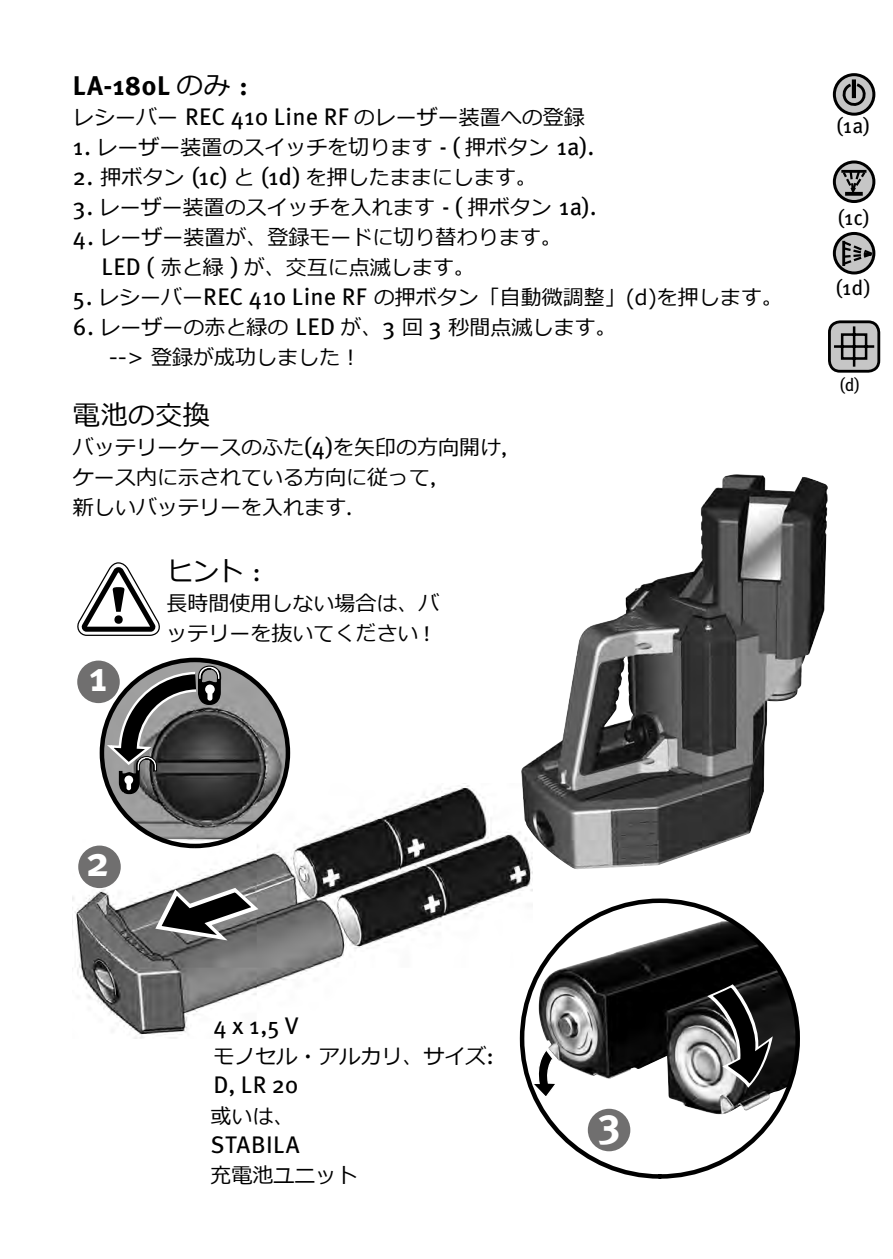
<style>
.page{position:relative;width:893px;height:1259px;background:#fff}
.page>*{position:absolute;margin:0;border:0;box-sizing:border-box;transform-origin:0 0}
.t1{font:700 42px "Meta Pro";color:#fff}
.t2{font:700 27px "Meta Pro";letter-spacing:.015em;color:#000}
.t3{font:27px "Meiryo";letter-spacing:.01em;color:#000}
.t4{font:24px "Meta Pro";letter-spacing:.02em;color:#000}
.t5{font:21px/30px "Meiryo";color:#000}
.t6{font:21px "Meta Pro";color:#000}
.t7{font:18px "Meta Pro";color:#000;scale:.95 1}
.s1{font-family:"Meiryo";font-weight:400}
.s2{font-family:"Meta Pro";font-size:24px}
.s3{font-family:"Meta Pro"}
</style>
<div class="page">
<img style="left:72px;top:783px;width:460px;height:256px">
<img style="left:521px;top:474px;width:307px;height:396px">
<svg style="left:140px;top:884px;width:131px;height:59px"></svg>
<img style="left:102px;top:660px;width:186px;height:186px;border-radius:93px">
<div style="left:100px;top:657px;width:190px;height:191px;border:4px solid #000;border-radius:50%"></div>
<svg style="left:104px;top:665px;width:118px;height:129px;background:#5f5f5f"></svg>
<div style="left:79px;top:662px;width:39px;height:39px;background:#706f6f;border-radius:50%"></div>
<div style="left:77px;top:660px;width:43px;height:43px;border:3px solid #706f6f;border-radius:50%"></div>
<div style="left:80px;top:847px;width:39px;height:39px;background:#706f6f;border-radius:50%"></div>
<div style="left:78px;top:845px;width:43px;height:43px;border:3px solid #706f6f;border-radius:50%"></div>
<img style="left:538px;top:921px;width:260px;height:194px">
<svg style="left:523px;top:1048px;width:39px;height:51px"></svg>
<div style="left:589px;top:1110px;width:40px;height:39px;background:#706f6f;border-radius:50%"></div>
<div style="left:588px;top:1108px;width:42px;height:43px;border:3px solid #706f6f;border-radius:50%"></div>
<svg style="left:674px;top:961px;width:119px;height:155px;background:#545454"></svg>
<svg style="left:77px;top:562px;width:83px;height:74px"></svg>
<svg style="left:834px;top:75px;width:40px;height:39px"></svg>
<div style="left:833px;top:73px;width:42px;height:43px;border:3px solid #000;border-radius:50%"></div>
<svg style="left:839px;top:81px;width:30px;height:28px"></svg>
<hr style="left:852px;top:79px;width:4px;height:19px;background:#000">
<svg style="left:834px;top:233px;width:40px;height:40px"></svg>
<div style="left:833px;top:232px;width:42px;height:42px;border:3px solid #000;border-radius:50%"></div>
<svg style="left:841px;top:240px;width:33px;height:26px"></svg>
<div style="left:828px;top:320px;width:52px;height:53px;border:3px solid #000;border-radius:11px"></div>
<svg style="left:831px;top:324px;width:46px;height:45px;background:#9a9a9a"></svg>
<svg style="left:834px;top:162px;width:40px;height:39px"></svg>
<div style="left:833px;top:160px;width:42px;height:43px;border:3px solid #000;border-radius:50%"></div>
<hr style="left:847px;top:192px;width:14px;height:4px;background:#363636">
<svg style="left:841px;top:169px;width:26px;height:26px"></svg>
<p class="t2" style="left:73px;top:64px;width:176px">LA-180L <span class="s1">のみ</span> :</p>
<p class="t5" style="left:73px;top:103px;width:513px">レシーバー <span class="s2">REC 410 Line RF</span> のレーザー装置への登録</p>
<p class="t5" style="left:73px;top:133px;width:523px"><span class="s2">1.</span> レーザー装置のスイッチを切ります <span class="s2">- (</span> 押ボタン <span class="s2">1a).</span></p>
<p class="t5" style="left:73px;top:163px;width:465px"><span class="s2">2.</span> 押ボタン <span class="s2">(1c)</span> と <span class="s2">(1d)</span> を押したままにします。</p>
<p class="t5" style="left:73px;top:193px;width:525px"><span class="s2">3.</span> レーザー装置のスイッチを入れます <span class="s2">- (</span> 押ボタン <span class="s2">1a).</span></p>
<p class="t5" style="left:102px;top:223px;width:462px;text-indent:-29px"><span class="s2">4.</span> レーザー装置が、登録モードに切り替わります。<br><span class="s2">LED (</span> 赤と緑 <span class="s2">)</span> が、交互に点滅します。</p>
<p class="t5" style="left:73px;top:283px;width:711px"><span class="s2">5.</span> レシーバー<span class="s2">REC 410 Line RF</span> の押ボタン「自動微調整」(d)を押します。</p>
<p class="t5" style="left:109px;top:313px;width:509px;text-indent:-36px"><span class="s2">6.</span> レーザーの赤と緑の <span class="s2">LED</span> が、<span class="s2">3</span> 回 <span class="s2">3</span> 秒間点滅します。--&gt; 登録が成功しました！</p>
<p class="t3" style="left:73px;top:396px;width:138px">電池の交換</p>
<p class="t5" style="left:73px;top:434px;width:436px">バッテリーケースのふた<span class="s2">(4)</span>を矢印の方向開け<span class="s3">,</span>ケース内に示されている方向に従って<span class="s3">,<br></span>新しいバッテリーを入れます<span class="s3">.</span></p>
<h1 class="t1" style="left:89px;top:644px;width:20px">1</h1>
<p class="t3" style="left:167px;top:553px;width:96px">ヒント <span class="s3">:</span></p>
<p class="t5" style="left:167px;top:590px;width:274px">長時間使用しない場合は、バッテリーを抜いてください <span class="s3">!</span></p>
<h1 class="t1" style="left:86px;top:829px;width:25px">2</h1>
<p class="t4" style="left:213px;top:1007px;width:87px">4 x 1,5 V</p>
<p class="t5" style="left:213px;top:1042px;width:282px">モノセル・アルカリ、サイズ<span class="s2">:</span></p>
<p class="t4" style="left:213px;top:1066px;width:87px">D, LR 20</p>
<p class="t5" style="left:210px;top:1102px;width:85px">或いは、</p>
<p class="t4" style="left:210px;top:1126px;width:91px">STABILA</p>
<p class="t5" style="left:210px;top:1161px;width:148px">充電池ユニット</p>
<h1 class="t1" style="left:598px;top:1090px;width:25px">3</h1>
<p class="t6" style="left:837px;top:109px;width:35px">(1a)</p>
<p class="t6" style="left:838px;top:201px;width:33px">(1c)</p>
<p class="t6" style="left:836px;top:271px;width:36px">(1d)</p>
<p class="t7" style="left:840px;top:371px;width:23px">(d)</p>
</div>
